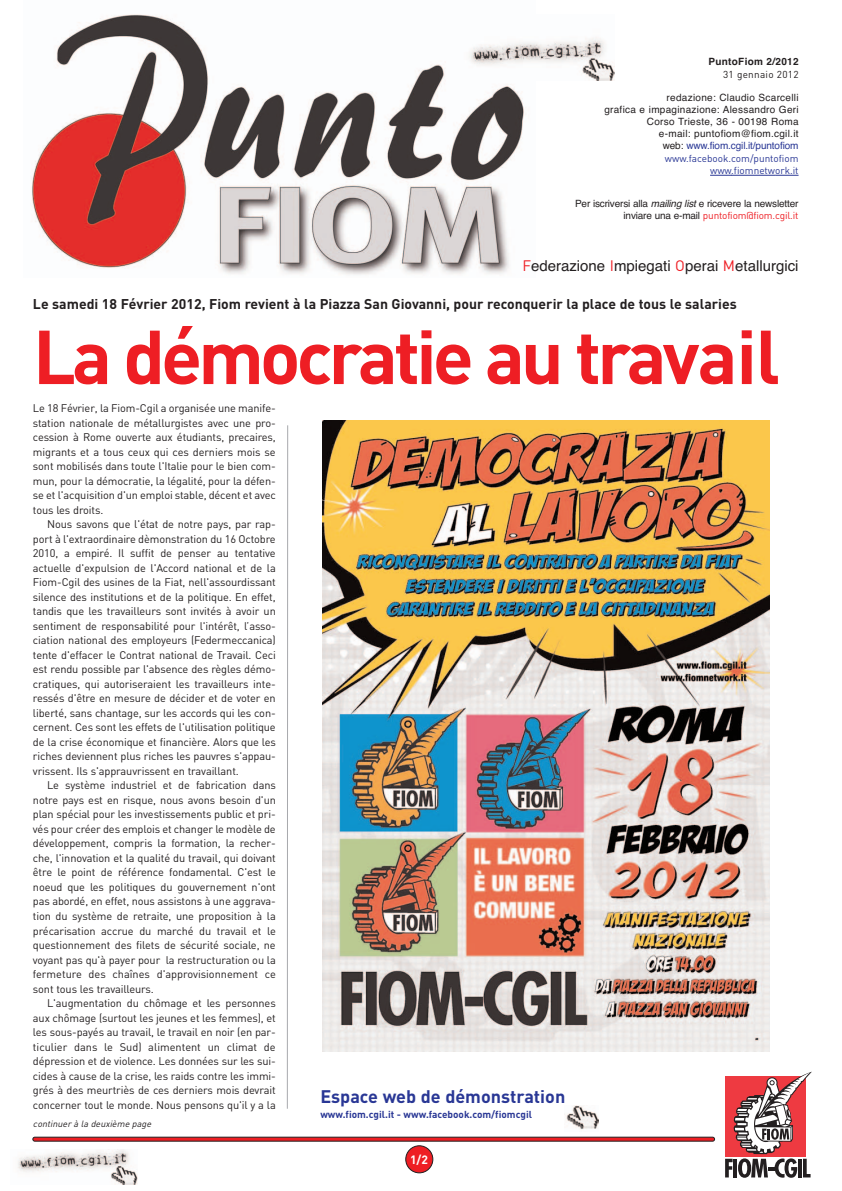
<style>
.page{position:relative;width:842px;height:1191px;background:#fff}
.page>*{position:absolute;margin:0;border:0;box-sizing:border-box;transform-origin:0 0}
.t1{font:700 75px "DIN";letter-spacing:-.055em;color:#ee1e24}
.t2{font:700 18px "DIN";color:#293795}
.t3{font:15px "Helvetica";color:#231f20}
.t4{font:700 14px "DIN";color:#231f20}
.t5{font:700 12px "DIN";color:#fff}
.t6{font:11px/14.5px "DIN";letter-spacing:-.01em;color:#231f20;text-align:justify}
.t7{font:10px/12px "Helvetica";letter-spacing:.03em;color:#231f20;text-align:right}
.t8{font:10px "Helvetica";letter-spacing:-.015em;color:#231f20}
.t9{font:10px/12px "DIN";color:#293795;text-align:right}
.t10{font:700 10px "DIN";color:#293795}
.t11{font:10px "DIN";letter-spacing:-.015em;color:#ee1e24}
.t12{font:700 10px "Helvetica";letter-spacing:.03em;color:#231f20}
.t13{font:10px "DIN";letter-spacing:.025em;color:#231f20}
.t14{font:italic 9px "DIN";color:#231f20}
.s1{color:#293795}
.s2{font-style:italic}
.s3{font-family:"Helvetica";color:#231f20}
.s4{font-family:"DIN";color:#ee1e24}
</style>
<div class="page">
<img style="left:32px;top:14px;width:492px;height:261px">
<img style="left:462px;top:14px;width:152px;height:66px">
<svg style="left:710px;top:175px;width:21px;height:1px"></svg>
<hr style="left:731px;top:175px;width:44px;height:1px;background:#293795">
<svg style="left:775px;top:175px;width:23px;height:1px"></svg>
<svg style="left:32px;top:1136px;width:683px;height:37px"></svg>
<img style="left:323px;top:420px;width:447px;height:632px">
<svg style="left:725px;top:1071px;width:87px;height:106px"></svg>
<svg style="left:287px;top:425px;width:1px;height:683px"></svg>
<img style="left:18px;top:1149px;width:120px;height:35px">
<img style="left:565px;top:1105px;width:34px;height:25px">
<p class="t12" style="left:708px;top:56px;width:92px">PuntoFiom 2/2012</p>
<p class="t13" style="left:723px;top:68px;width:77px">31 gennaio 2012</p>
<p class="t7" style="left:604px;top:92px;width:196px">redazione: Claudio Scarcelli<br>grafica e impaginazione: Alessandro Geri Corso Trieste, 36 - 00198 Roma<br>e-mail: puntofiom@fiom.cgil.it<br>web: <span class="s1">www.fiom.cgil.it/puntofiom</span></p>
<p class="t9" style="left:665px;top:152px;width:135px">www.facebook.com/puntofiom www.fiomnetwork.it</p>
<p class="t8" style="left:575px;top:198px;width:225px">Per iscriversi alla <span class="s2">mailinglist</span>e ricevere la newsletter</p>
<p class="t11" style="left:623px;top:210px;width:176px"><span class="s3">inviare una e-mail</span> puntofiom@fiom.cgil.it</p>
<h3 class="t3" style="left:522px;top:257px;width:278px"><span class="s4">F</span>ederazione <span class="s4">I</span>mpiegati <span class="s4">O</span>perai <span class="s4">M</span>etallurgici</h3>
<p class="t4" style="left:33px;top:296px;width:705px">Le samedi 18 Février 2012, Fiom revient à la Piazza San Giovanni, pour reconquerir la place de tous le salaries</p>
<h1 class="t1" style="left:33px;top:314px;width:749px">La démocratie au travail</h1>
<p class="t6" style="left:33px;top:401px;width:244px">Le 18 Février, la Fiom-Cgil a organisée une manife&shy;station nationale de métallurgistes avec une pro&shy;cession à Rome ouverte aux étudiants, precaires, migrants et a tous ceux qui ces derniers mois se sont mobilisés dans toute l'Italie pour le bien com&shy;mun, pour la démocratie, la légalité, pour la défen&shy;se et l'acquisition d'un emploi stable, décent et avec tous les droits.</p>
<p class="t6" style="left:33px;top:517px;width:244px;text-indent:14px">Nous savons que l'état de notre pays, par rap&shy;port à l'extraordinaire dèmonstration du 16 Octobre 2010, a empiré. Il suffit de penser au tentative actuelle d'expulsion de l'Accord national et de la Fiom-Cgil des usines de la Fiat, nell'assourdissant silence des institutions et de la politique. En effet, tandis que les travailleurs sont invités à avoir un sentiment de responsabilité pour l'intérêt, l’asso&shy;ciation national des employeurs (Federmeccanica) tente d'effacer le Contrat national de Travail. Ceci est rendu possible par l'absence des règles démo&shy;cratiques, qui autoriseraient les travailleurs inte&shy;ressés d'être en mesure de décider et de voter en liberté, sans chantage, sur les accords qui les con&shy;cernent. Ces sont les effets de l'utilisation politique de la crise économique et financière. Alors que les riches deviennent plus riches les pauvres s'appau&shy;vrissent. Ils s'apprauvrissent en travaillant.</p>
<p class="t6" style="left:33px;top:778px;width:244px;text-indent:14px">Le système industriel et de fabrication dans notre pays est en risque, nous avons besoin d'un plan spécial pour les investissements public et pri&shy;vés pour créer des emplois et changer le modèle de développement, compris la formation, la recher&shy;che, l'innovation et la qualité du travail, qui doivant être le point de référence fondamental. C'est le noeud que les politiques du gouvernement n'ont pas abordé, en effet, nous assistons à une aggrava&shy;tion du système de retraite, une proposition à la précarisation accrue du marché du travail et le questionnement des filets de sécurité sociale, ne voyant pas qu'à payer pour la restructuration ou la fermeture des chaînes d'approvisionnement ce sont tous les travailleurs.</p>
<p class="t6" style="left:33px;top:996px;width:244px;text-indent:14px">L'augmentation du chômage et les personnes aux chômage (surtout les jeunes et les femmes), et les sous-payés au travail, le travail en noir (en par&shy;ticulier dans le Sud) alimentent un climat de dépression et de violence. Les données sur les sui&shy;cides à cause de la crise, les raids contre les immi&shy;grés à des meurtriès de ces derniers mois devrait concerner tout le monde. Nous pensons qu'il y a la</p>
<p class="t14" style="left:33px;top:1119px;width:122px">continuer à la deuxième page</p>
<h2 class="t2" style="left:320px;top:1085px;width:246px">Espace web de démonstration</h2>
<p class="t10" style="left:320px;top:1108px;width:213px">www.fiom.cgil.it - www.facebook.com/fiomcgil</p>
<p class="t5" style="left:410px;top:1152px;width:19px">1/2</p>
</div>
